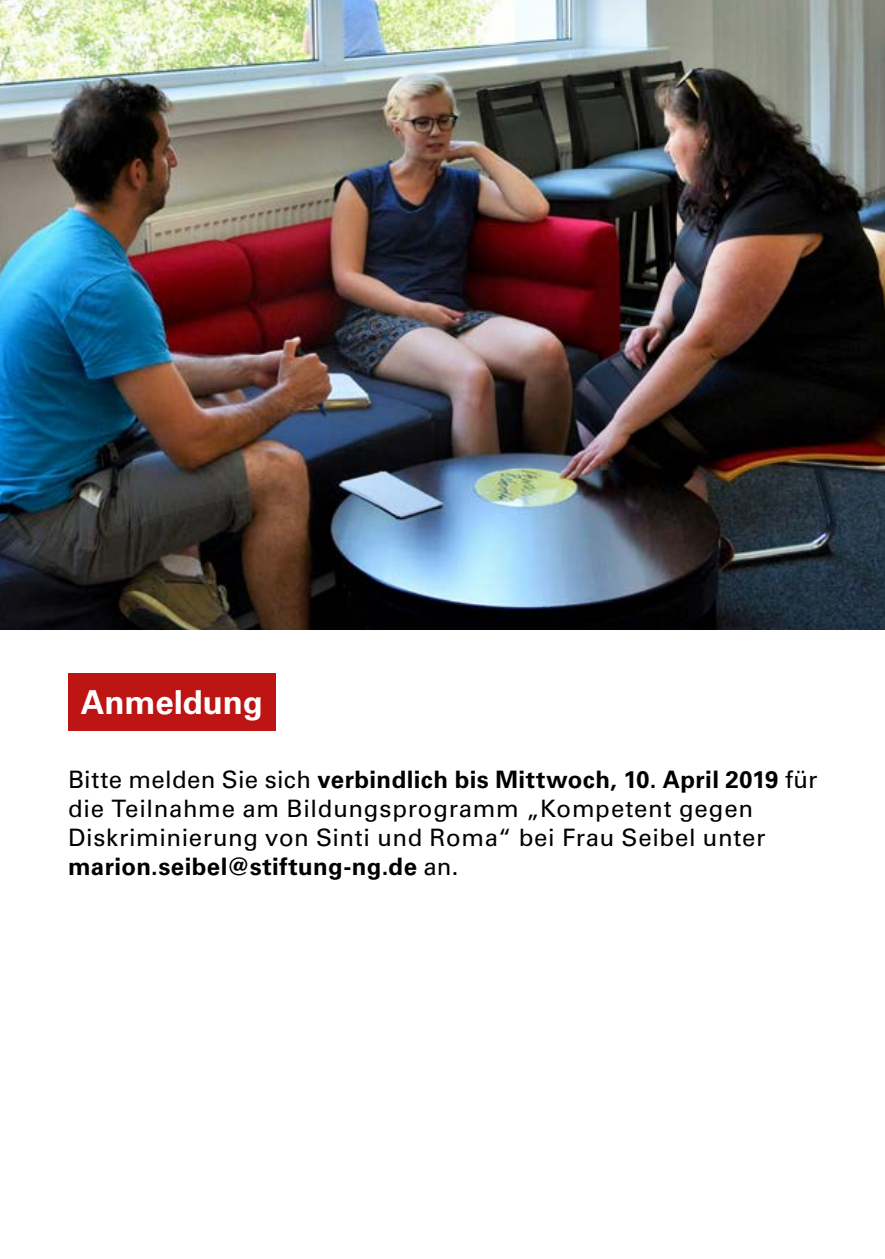
<style>
.page{position:relative;width:885px;height:1259px;background:#fff}
.page>*{position:absolute;margin:0;border:0;box-sizing:border-box;transform-origin:0 0}
.t1{font:700 33px "Univers LT Pro 65";letter-spacing:-.005em;color:#fff}
.t2{font:24px/28.8px "Univers LT Pro 55 Roman";letter-spacing:.03em;color:#000}
.t3{font:700 24px "Univers LT Pro 65";letter-spacing:.02em;color:#000}
.s1{font-family:"Univers LT Pro 55 Roman";font-weight:400}
</style>
<div class="page">
<img style="left:0;top:0;width:884px;height:629px">
<div style="left:68px;top:673px;width:208px;height:57px;background:#bd1414"></div>
<h1 class="t1" style="left:81px;top:682px;width:183px">Anmeldung</h1>
<p class="t3" style="left:68px;top:765px;width:751px"><span class="s1">Bitte melden Sie sich</span> verbindlich bis Mittwoch, 10. April 2019 <span class="s1">für</span></p>
<p class="t2" style="left:68px;top:794px;width:698px">die Teilnahme am Bildungsprogramm „Kompetent gegen<br>Diskriminierung von Sinti und Roma“ bei Frau Seibel unter</p>
<p class="t3" style="left:68px;top:852px;width:392px">marion.seibel@stiftung-ng.de <span class="s1">an.</span></p>
</div>
